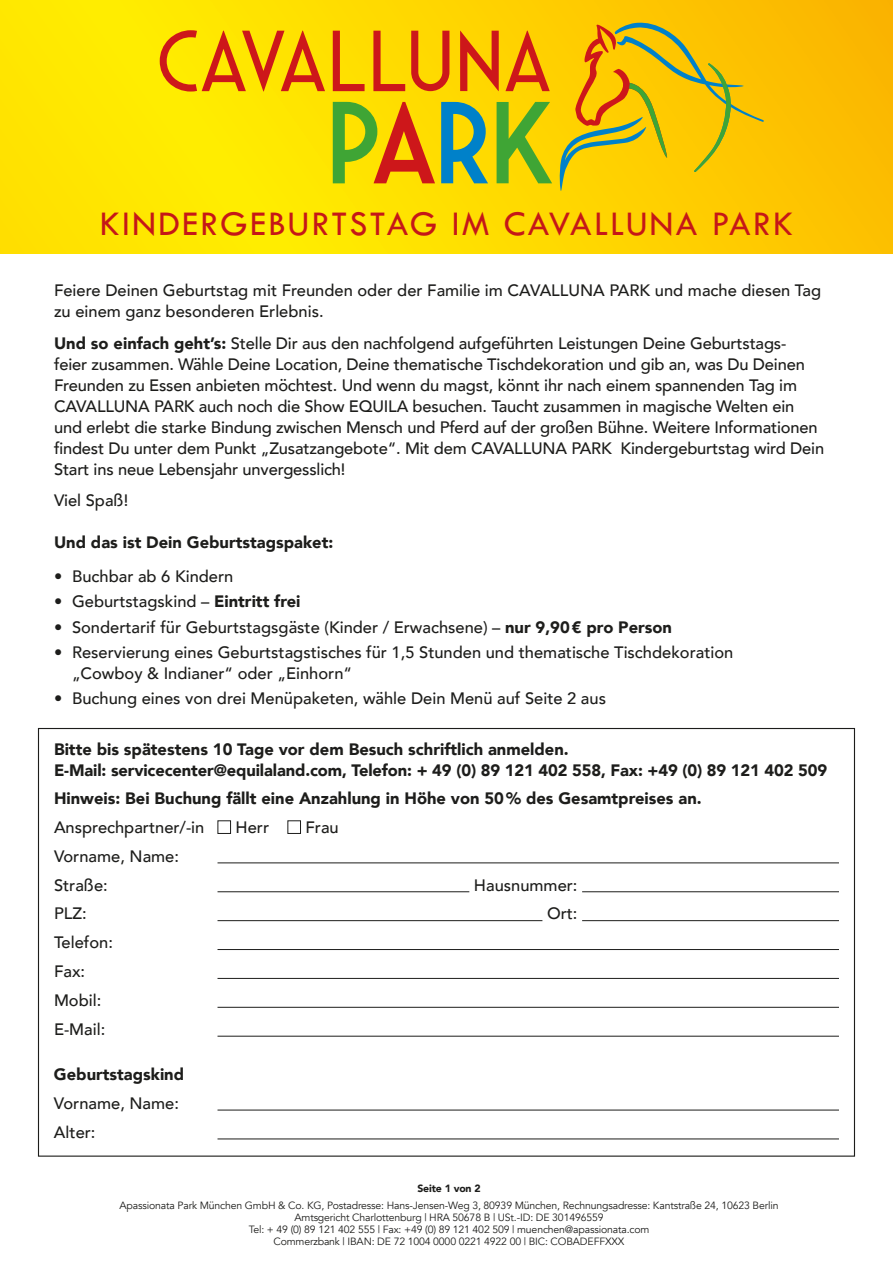
<style>
.page{position:relative;width:893px;height:1263px;background:#fff}
.page>*{position:absolute;margin:0;border:0;box-sizing:border-box;transform-origin:0 0}
.t1{font:500 36px "Tw Cen";letter-spacing:.06em;color:#c51718}
.t2{font:500 16.5px/21px "Avenir";letter-spacing:-.01em;color:#1d1d1b}
.t3{font:900 16.5px/21px "Avenir";color:#1d1d1b}
.t4{font:10.5px/12px "Avenir";letter-spacing:-.015em;color:#1d1d1b;text-align:center}
.t5{font:900 10.5px "Avenir";letter-spacing:-.015em;color:#1d1d1b}
.s1{font-weight:900}
</style>
<div class="page">
<svg style="left:0;top:0;width:893px;height:253px;background:#fed900"></svg>
<svg style="left:160px;top:30px;width:390px;height:62px;background:#efa008"></svg>
<svg style="left:333px;top:102px;width:102px;height:81px;background:#c5a212"></svg>
<svg style="left:441px;top:102px;width:47px;height:81px;background:#67a577"></svg>
<svg style="left:497px;top:102px;width:55px;height:81px;background:#9fbd1a"></svg>
<svg style="left:559px;top:20px;width:205px;height:171px;background:#e7bd0e"></svg>
<hr style="left:218px;top:862px;width:621px;height:1px;background:#1d1d1b">
<hr style="left:218px;top:891px;width:251px;height:1px;background:#1d1d1b">
<hr style="left:582px;top:891px;width:257px;height:1px;background:#1d1d1b">
<hr style="left:218px;top:920px;width:324px;height:1px;background:#1d1d1b">
<hr style="left:582px;top:920px;width:257px;height:1px;background:#1d1d1b">
<hr style="left:218px;top:949px;width:621px;height:1px;background:#1d1d1b">
<hr style="left:218px;top:978px;width:621px;height:1px;background:#1d1d1b">
<hr style="left:218px;top:1007px;width:621px;height:1px;background:#1d1d1b">
<hr style="left:218px;top:1036px;width:621px;height:1px;background:#1d1d1b">
<hr style="left:218px;top:1110px;width:621px;height:1px;background:#1d1d1b">
<hr style="left:218px;top:1138px;width:621px;height:1px;background:#1d1d1b">
<div style="left:218px;top:820px;width:13px;height:14px;border:1px solid #1d1d1b"></div>
<div style="left:287px;top:820px;width:14px;height:14px;border:1px solid #1d1d1b"></div>
<h1 class="t1" style="left:100px;top:205px;width:694px">KINDERGEBURTSTAG IM CAVALLUNA PARK</h1>
<p class="t2" style="left:54px;top:279px;width:769px">Feiere Deinen Geburtstag mit Freunden oder der Familie im CAVALLUNA PARK und mache diesen Tag zu einem ganz besonderen Erlebnis.</p>
<p class="t2" style="left:54px;top:332px;width:772px"><span class="s1">Und so einfach geht’s:</span> Stelle Dir aus den nachfolgend aufgeführten Leistungen Deine Geburtstags-<br>feier zusammen. Wähle Deine Location, Deine thematische Tischdekoration und gib an, was Du Deinen Freunden zu Essen anbieten möchtest. Und wenn du magst, könnt ihr nach einem spannenden Tag im CAVALLUNA PARK auch noch die Show EQUILA besuchen. Taucht zusammen in magische Welten ein und erlebt die starke Bindung zwischen Mensch und Pferd auf der großen Bühne. Weitere Informationen findest Du unter dem Punkt „Zusatzangebote“. Mit dem CAVALLUNA PARK Kindergeburtstag wird Dein Start ins neue Lebensjahr unvergesslich!</p>
<p class="t2" style="left:54px;top:489px;width:76px">Viel Spaß!</p>
<p class="t3" style="left:54px;top:532px;width:281px">Und das ist Dein Geburtstagspaket:</p>
<p class="t2" style="left:54px;top:565px;width:181px">• Buchbar ab 6 Kindern</p>
<p class="t2" style="left:54px;top:590px;width:248px">• Geburtstagskind – <span class="s1">Eintritt frei</span></p>
<p class="t2" style="left:54px;top:615px;width:619px">• Sondertarif für Geburtstagsgäste (Kinder / Erwachsene) – <span class="s1">nur 9,90€ pro Person</span></p>
<p class="t2" style="left:72px;top:641px;width:663px;text-indent:-18px">• Reservierung eines Geburtstagstisches für 1,5 Stunden und thematische Tischdekoration „Cowboy &amp; Indianer“ oder „Einhorn“</p>
<p class="t2" style="left:54px;top:687px;width:553px">• Buchung eines von drei Menüpaketen, wähle Dein Menü auf Seite 2 aus</p>
<p class="t3" style="left:54px;top:738px;width:775px">Bitte bis spätestens 10 Tage vor dem Besuch schriftlich anmelden.<br>E-Mail: servicecenter@equilaland.com, Telefon: + 49 (0) 89 121 402 558, Fax: +49 (0) 89 121 402 509</p>
<p class="t3" style="left:54px;top:787px;width:649px">Hinweis: Bei Buchung fällt eine Anzahlung in Höhe von 50% des Gesamtpreises an.</p>
<p class="t2" style="left:54px;top:816px;width:152px">Ansprechpartner/-in</p>
<p class="t2" style="left:235px;top:816px;width:35px">Herr</p>
<p class="t2" style="left:305px;top:816px;width:35px">Frau</p>
<p class="t2" style="left:54px;top:841px;width:127px;line-height:28.8px">Vorname, Name:<br>Straße:</p>
<p class="t2" style="left:474px;top:873px;width:105px">Hausnummer:</p>
<p class="t2" style="left:54px;top:902px;width:34px">PLZ:</p>
<p class="t2" style="left:547px;top:902px;width:32px">Ort:</p>
<p class="t2" style="left:54px;top:927px;width:61px;line-height:28.8px">Telefon:<br>Fax:<br>Mobil:<br>E-Mail:</p>
<p class="t3" style="left:54px;top:1063px;width:132px">Geburtstagskind</p>
<p class="t2" style="left:54px;top:1088px;width:127px;line-height:28.8px">Vorname, Name:<br>Alter:</p>
<p class="t5" style="left:417px;top:1180px;width:65px">Seite 1 von 2</p>
<p class="t4" style="left:120px;top:1199px;width:661px">Apassionata Park München GmbH &amp; Co. KG, Postadresse: Hans-Jensen-Weg 3, 80939 München, Rechnungsadresse: Kantstraße 24, 10623 Berlin Amtsgericht Charlottenburg | HRA 50678 B | USt.-ID: DE 301496559<br>Tel: + 49 (0) 89 121 402 555 | Fax: +49 (0) 89 121 402 509 | muenchen@apassionata.com<br>Commerzbank | IBAN: DE 72 1004 0000 0221 4922 00 | BIC: COBADEFFXXX</p>
</div>
